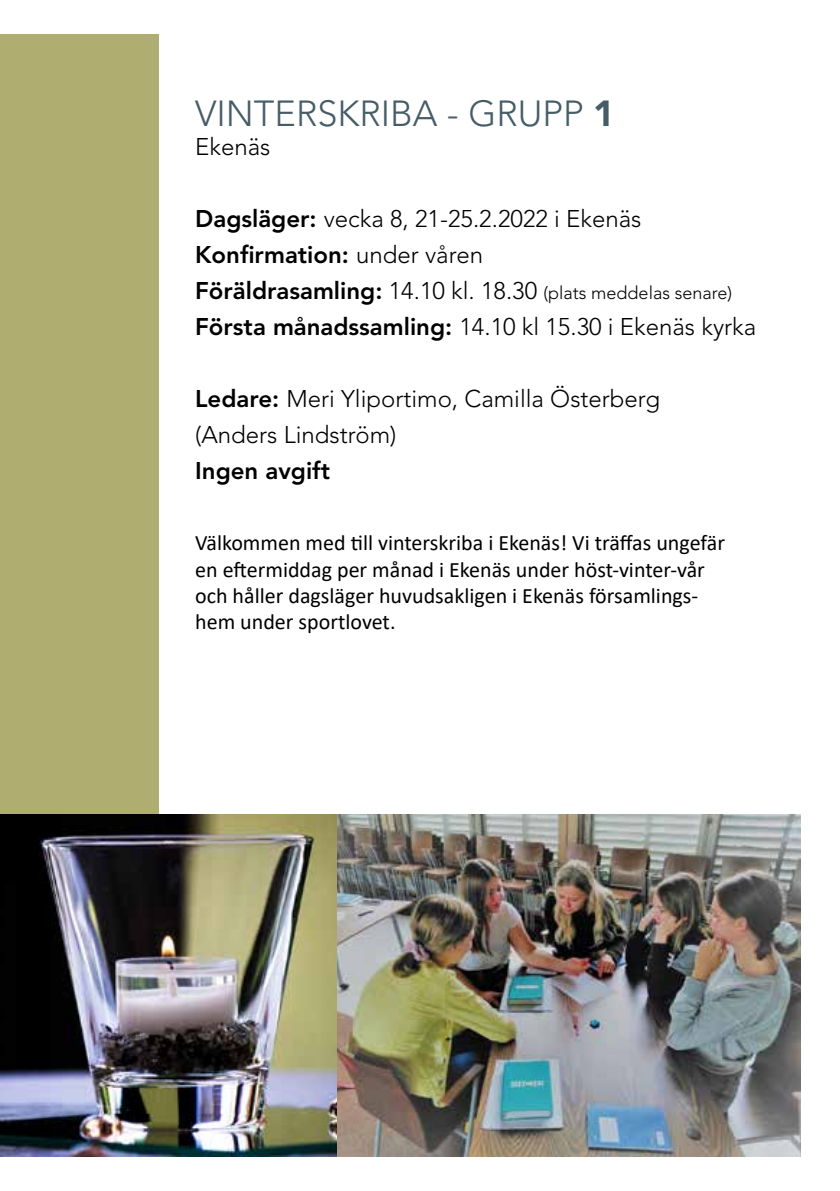
<style>
.page{position:relative;width:840px;height:1191px;background:#fff}
.page>*{position:absolute;margin:0;border:0;box-sizing:border-box;transform-origin:0 0}
.t1{font:300 36px "Avenir LT Std";color:#465c67}
.t2{font:300 24px/36px "Avenir LT Std";color:#000}
.t3{font:800 24px "Avenir LT Std";color:#000}
.t4{font:22px/26.4px "Calibri";color:#000}
.t5{font:300 18px "Avenir LT Std";color:#000}
.s1{font-weight:900}
.s2{font-weight:800}
.s3{font-weight:800;font-size:24px}
.s4{font-size:24px}
</style>
<div class="page">
<div style="left:0;top:34px;width:159px;height:790px;background:#afad70"></div>
<img style="left:1px;top:814px;width:798px;height:343px">
<img style="left:0;top:490px;width:1px;height:667px">
<h1 class="t1" style="left:195px;top:93px;width:420px">VINTERSKRIBA - GRUPP <span class="s1">1</span></h1>
<p class="t2" style="left:195px;top:129px;width:77px">Ekenäs</p>
<p class="t2" style="left:195px;top:201px;width:447px"><span class="s2">Dagsläger:</span> vecka 8, 21-25.2.2022 i Ekenäs<br><span class="s2">Konfirmation:</span> under våren</p>
<p class="t5" style="left:195px;top:282px;width:538px"><span class="s3">Föräldrasamling:</span> <span class="s4">14.10 kl. 18.30</span> (plats meddelas senare)</p>
<p class="t2" style="left:195px;top:309px;width:562px"><span class="s2">Första månadssamling:</span> 14.10 kl 15.30 i Ekenäs kyrka</p>
<p class="t2" style="left:195px;top:381px;width:466px"><span class="s2">Ledare:</span> Meri Yliportimo, Camilla Österberg (Anders Lindström)</p>
<p class="t3" style="left:195px;top:456px;width:136px">Ingen avgift</p>
<p class="t4" style="left:195px;top:529px;width:531px">Välkommen med till vinterskriba i Ekenäs! Vi träffas ungefär en eftermiddag per månad i Ekenäs under höst-vinter-vår och håller dagsläger huvudsakligen i Ekenäs församlings&shy;hem under sportlovet.</p>
</div>
